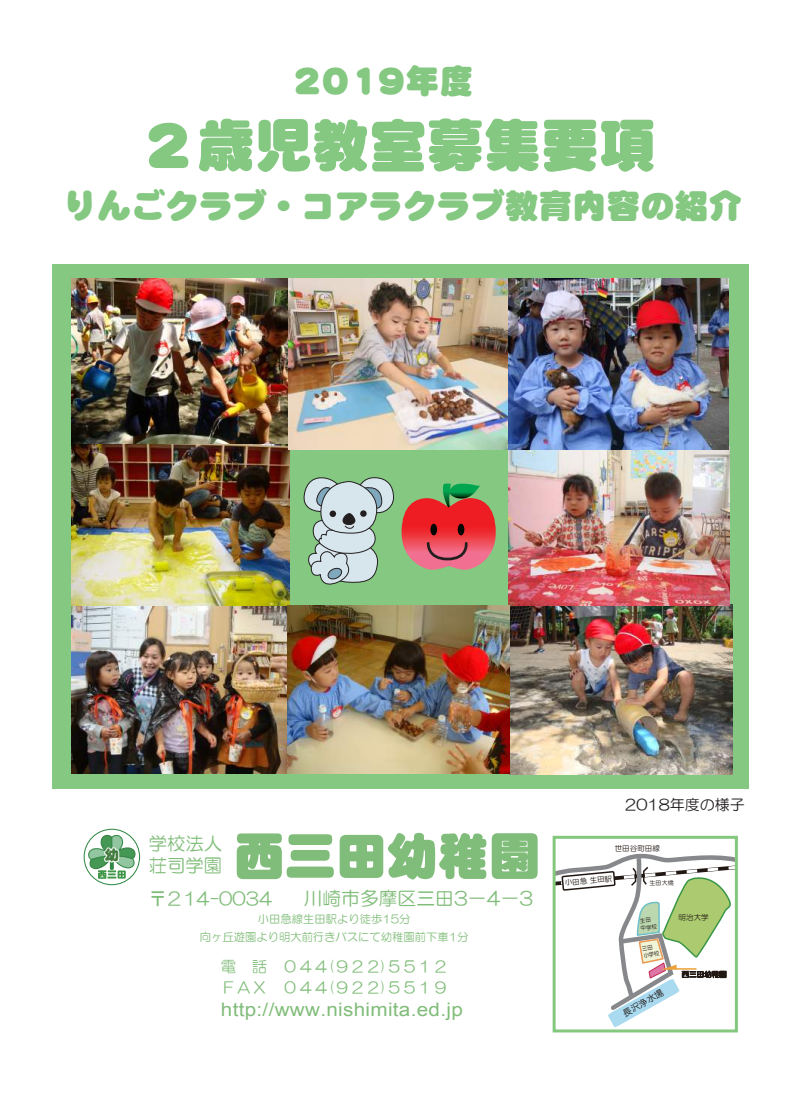
<style>
.page{position:relative;width:800px;height:1119px;background:#fff}
.page>*{position:absolute;margin:0;border:0;box-sizing:border-box;transform-origin:0 0}
.t1{font:57.3px "DF Maru Gothic SU WINP RKSJ H";color:#84c881}
.t2{font:51px "DF Maru Gothic SU WINP RKSJ H";color:#81bd7a}
.t3{font:33.9px "DF Maru Gothic SU WINP RKSJ H";color:#84c881}
.t4{font:18.75px "HG Maru Gothic MPRO";color:#81bd7a}
.t5{font:18.6px "Arial";letter-spacing:.015em;color:#81bd7a;scale:1.11 1}
.t6{font:18.3px "HG Maru Gothic MPRO";color:#81bd7a}
.t7{font:18px "HG Maru Gothic MPRO";color:#81bd7a}
.t8{font:15.45px/21.5px "HG Maru Gothic MPRO";color:#81bd7a}
.t9{font:15px "HG Maru Gothic MPRO";color:#231f20}
.t10{font:14.25px "DF Maru Gothic UB WING RKSJ H";color:#447c41}
.t11{font:11.25px/17.7px "HG Maru Gothic MPRO";color:#81bd7a;text-align:center}
.t12{font:9px "HG Maru Gothic MPRO";color:#211814}
.t13{font:7.5px "HG Maru Gothic MPRO";color:#211814}
.t14{font:6px/7.5px "HG Maru Gothic MPRO";color:#211814;scale:.9 1}
.t15{font:6px "HG Maru Gothic MPRO";color:#211814}
</style>
<div class="page">
<div style="left:52px;top:264px;width:696px;height:525px;background:#84c881"></div>
<svg style="left:88px;top:828px;width:48px;height:57px"></svg>
<svg style="left:556px;top:853px;width:177px;height:174px"></svg>
<div style="left:552px;top:835px;width:185px;height:197px;border:3px solid #84c87e"></div>
<img style="left:287px;top:605px;width:445px;height:169px">
<img style="left:72px;top:446px;width:217px;height:327px">
<img style="left:72px;top:278px;width:216px;height:168px">
<img style="left:509px;top:446px;width:220px;height:159px">
<svg style="left:303px;top:477px;width:91px;height:108px"></svg>
<svg style="left:401px;top:483px;width:94px;height:86px"></svg>
<img style="left:288px;top:278px;width:221px;height:171px">
<img style="left:509px;top:278px;width:219px;height:171px">
<h3 class="t3" style="left:293px;top:64px;width:181px">2019年度</h3>
<h1 class="t1" style="left:140px;top:117px;width:517px">２歳児教室募集要項</h1>
<h3 class="t3" style="left:63px;top:189px;width:680px">りんごクラブ・コアラクラブ教育内容の紹介</h3>
<p class="t10" style="left:105px;top:847px;width:16px">幼</p>
<h3 class="t6" style="left:149px;top:833px;width:75px">学校法人</h3>
<h3 class="t6" style="left:149px;top:855px;width:75px">荘司学園</h3>
<h2 class="t2" style="left:234px;top:830px;width:308px">西三田幼稚園</h2>
<h3 class="t7" style="left:149px;top:889px;width:125px">〒２14-0034</h3>
<h3 class="t4" style="left:303px;top:888px;width:231px">川崎市多摩区三田3－4－3</h3>
<p class="t11" style="left:200px;top:909px;width:270px">小田急線生田駅より徒歩15分<br>向ヶ丘遊園より明大前行きバスにて幼稚園前下車1分</p>
<h3 class="t8" style="left:221px;top:955px;width:229px">電　話　０４４(９２２)５５１２<br>ＦＡＸ　０４４(９２２)５５１９</h3>
<h3 class="t5" style="left:221px;top:997px;width:219px">http://www.nishimita.ed.jp</h3>
<h3 class="t9" style="left:625px;top:797px;width:121px">2018年度の様子</h3>
<p class="t13" style="left:614px;top:844px;width:46px">世田谷町田線</p>
<p class="t13" style="left:564px;top:878px;width:49px;rotate:-5deg">小田急 生田駅</p>
<p class="t15" style="left:649px;top:880px;width:25px">生田大橋</p>
<p class="t14" style="left:639px;top:916px;width:19px;rotate:-5deg">生田中学校</p>
<p class="t14" style="left:641px;top:944px;width:19px;rotate:-11deg">三田小学校</p>
<p class="t12" style="left:621px;top:1009px;width:46px;rotate:-29deg">長沢浄水場</p>
<p class="t13" style="left:678px;top:913px;width:31px">明治大学</p>
</div>
